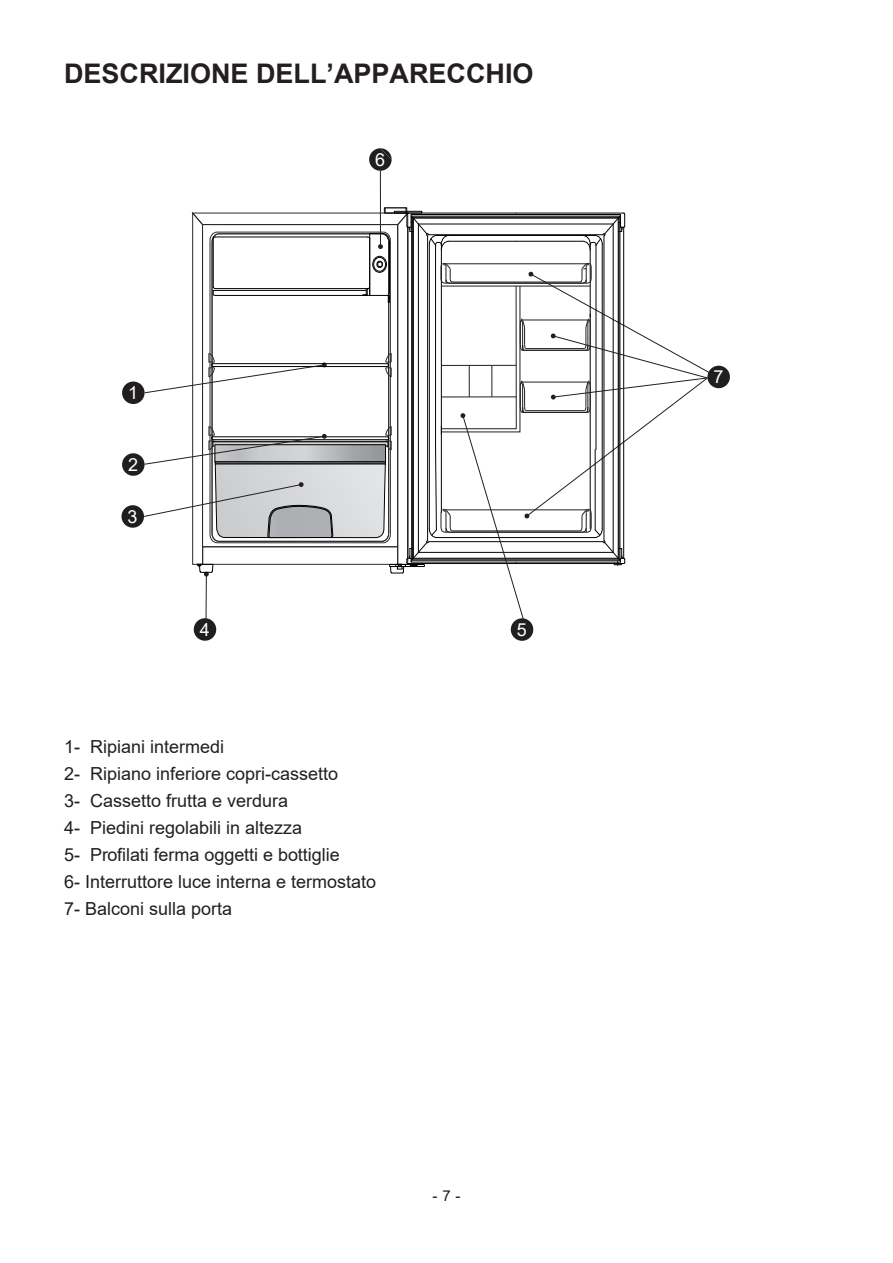
<style>
.page{position:relative;width:893px;height:1263px;background:#fff}
.page>*{position:absolute;margin:0;border:0;box-sizing:border-box;transform-origin:0 0}
.t1{font:700 27px "Arial";color:#231f20}
.t2{font:18px/27px "Arial";color:#231f20}
.t3{font:18px "Arial";color:#fff}
.t4{font:15px "Arial";color:#231f20}
</style>
<div class="page">
<div style="left:122px;top:381px;width:23px;height:23px;background:#211e1e;border-radius:50%"></div>
<div style="left:122px;top:453px;width:23px;height:23px;background:#211e1e;border-radius:50%"></div>
<div style="left:121px;top:505px;width:23px;height:23px;background:#211e1e;border-radius:50%"></div>
<div style="left:194px;top:618px;width:22px;height:23px;background:#211e1e;border-radius:50%"></div>
<svg style="left:369px;top:148px;width:23px;height:23px"></svg>
<div style="left:707px;top:366px;width:23px;height:22px;background:#211e1e;border-radius:50%"></div>
<div style="left:511px;top:618px;width:22px;height:23px;background:#211e1e;border-radius:50%"></div>
<hr style="left:380px;top:171px;width:1px;height:76px;background:#231f20">
<div style="left:384px;top:208px;width:23px;height:5px;border:1px solid #030303"></div>
<div style="left:385px;top:208px;width:21px;height:5px;border:1px solid #2e2b2c"></div>
<div style="left:394px;top:211px;width:28px;height:2px;border:1px solid #030303"></div>
<svg style="left:144px;top:213px;width:570px;height:407px"></svg>
<h1 class="t1" style="left:64px;top:55px;width:471px">DESCRIZIONE DELL’APPARECCHIO</h1>
<p class="t3" style="left:128px;top:380px;width:12px">1</p>
<p class="t3" style="left:128px;top:452px;width:12px">2</p>
<p class="t3" style="left:128px;top:504px;width:12px">3</p>
<p class="t3" style="left:200px;top:617px;width:12px">4</p>
<p class="t3" style="left:375px;top:147px;width:12px">6</p>
<p class="t2" style="left:64px;top:733px;width:314px">1- Ripiani intermedi<br>2- Ripiano inferiore copri-cassetto<br>3- Cassetto frutta e verdura<br>4- Piedini regolabili in altezza<br>5- Profilati ferma oggetti e bottiglie<br>6- Interruttore luce interna e termostato<br>7- Balconi sulla porta</p>
<p class="t3" style="left:517px;top:617px;width:12px">5</p>
<p class="t4" style="left:433px;top:1185px;width:29px">-7-</p>
<p class="t3" style="left:713px;top:364px;width:12px">7</p>
</div>
